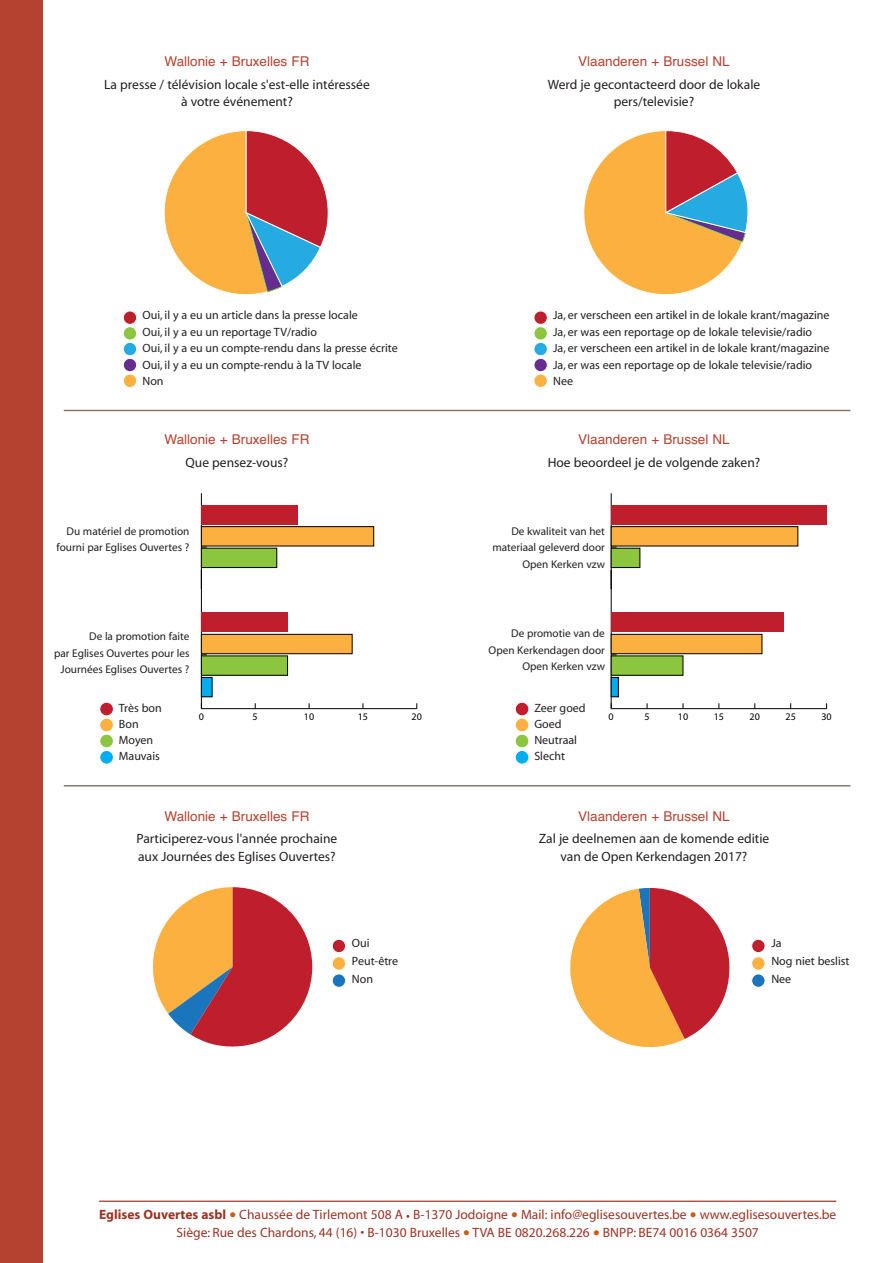
<style>
.page{position:relative;width:893px;height:1263px;background:#fff}
.page>*{position:absolute;margin:0;border:0;box-sizing:border-box;transform-origin:0 0}
.t1{font:13.5px/17.1px "Myriad";color:#231f20;text-align:center}
.t2{font:13.5px/18px "Myriad";color:#9b3324;text-align:center}
.t3{font:13.5px "Helvetica";color:#b54230}
.t4{font:12px/16.5px "Myriad";color:#231f20}
.t5{font:11.25px/16.5px "Myriad";color:#231f20;text-align:right}
.t6{font:10.05px "Myriad Pro";color:#000}
.s1{font-weight:700}
.s2{font-size:24px;color:#cb5b16}
</style>
<div class="page">
<div style="left:0;top:0;width:43px;height:1263px;background:#b54230"></div>
<hr style="left:64px;top:410px;width:786px;height:1px;background:#8a796e">
<hr style="left:64px;top:785px;width:786px;height:1px;background:#8a796e">
<div style="left:123px;top:342px;width:14px;height:14px;background:#25aae1;border-radius:50%"></div>
<div style="left:123px;top:342px;width:14px;height:14px;border:1px solid #fff;border-radius:50%"></div>
<div style="left:123px;top:327px;width:14px;height:13px;background:#8cc63f;border-radius:50%"></div>
<div style="left:123px;top:327px;width:14px;height:13px;border:1px solid #fff;border-radius:50%"></div>
<div style="left:123px;top:358px;width:14px;height:14px;background:#662d91;border-radius:50%"></div>
<div style="left:123px;top:358px;width:14px;height:14px;border:1px solid #fff;border-radius:50%"></div>
<div style="left:123px;top:374px;width:14px;height:13px;background:#fbb03f;border-radius:50%"></div>
<div style="left:123px;top:374px;width:14px;height:14px;border:1px solid #fff;border-radius:50%"></div>
<div style="left:123px;top:311px;width:14px;height:13px;background:#bf1e2d;border-radius:50%"></div>
<div style="left:123px;top:311px;width:14px;height:13px;border:1px solid #fff;border-radius:50%"></div>
<svg style="left:164px;top:130px;width:164px;height:165px"></svg>
<div style="left:332px;top:974px;width:14px;height:13px;background:#1b75bc;border-radius:50%"></div>
<div style="left:332px;top:974px;width:14px;height:13px;border:1px solid #fff;border-radius:50%"></div>
<div style="left:332px;top:957px;width:14px;height:13px;background:#fbb03f;border-radius:50%"></div>
<div style="left:332px;top:957px;width:14px;height:13px;border:1px solid #fff;border-radius:50%"></div>
<div style="left:332px;top:939px;width:14px;height:14px;background:#bf1e2d;border-radius:50%"></div>
<div style="left:332px;top:939px;width:14px;height:14px;border:1px solid #fff;border-radius:50%"></div>
<svg style="left:153px;top:887px;width:159px;height:159px"></svg>
<div style="left:752px;top:974px;width:13px;height:13px;background:#1b75bc;border-radius:50%"></div>
<div style="left:751px;top:974px;width:14px;height:13px;border:1px solid #fff;border-radius:50%"></div>
<div style="left:752px;top:957px;width:13px;height:13px;background:#fbb03f;border-radius:50%"></div>
<div style="left:751px;top:957px;width:14px;height:13px;border:1px solid #fff;border-radius:50%"></div>
<div style="left:752px;top:939px;width:13px;height:14px;background:#bf1e2d;border-radius:50%"></div>
<div style="left:751px;top:939px;width:14px;height:14px;border:1px solid #fff;border-radius:50%"></div>
<svg style="left:570px;top:888px;width:159px;height:160px"></svg>
<div style="left:534px;top:342px;width:13px;height:14px;background:#25aae1;border-radius:50%"></div>
<div style="left:534px;top:342px;width:13px;height:14px;border:1px solid #fff;border-radius:50%"></div>
<div style="left:534px;top:327px;width:13px;height:13px;background:#8cc63f;border-radius:50%"></div>
<div style="left:534px;top:327px;width:13px;height:13px;border:1px solid #fff;border-radius:50%"></div>
<div style="left:534px;top:358px;width:13px;height:14px;background:#662d91;border-radius:50%"></div>
<div style="left:534px;top:358px;width:13px;height:14px;border:1px solid #fff;border-radius:50%"></div>
<div style="left:534px;top:374px;width:13px;height:13px;background:#fbb03f;border-radius:50%"></div>
<div style="left:534px;top:374px;width:13px;height:14px;border:1px solid #fff;border-radius:50%"></div>
<div style="left:534px;top:311px;width:13px;height:13px;background:#bf1e2d;border-radius:50%"></div>
<div style="left:534px;top:311px;width:13px;height:13px;border:1px solid #fff;border-radius:50%"></div>
<svg style="left:583px;top:130px;width:165px;height:165px"></svg>
<hr style="left:201px;top:708px;width:216px;height:1px;background:#000">
<hr style="left:201px;top:493px;width:1px;height:216px;background:#000">
<div style="left:201px;top:677px;width:11px;height:20px;background:#00aeef"></div>
<div style="left:201px;top:677px;width:11px;height:20px;border:1px solid #000"></div>
<div style="left:201px;top:548px;width:76px;height:19px;background:#8cc63f"></div>
<div style="left:201px;top:548px;width:76px;height:20px;border:1px solid #000"></div>
<div style="left:201px;top:656px;width:87px;height:19px;background:#8cc63f"></div>
<div style="left:201px;top:527px;width:173px;height:19px;background:#fbb03f"></div>
<div style="left:201px;top:526px;width:173px;height:20px;border:1px solid #000"></div>
<div style="left:201px;top:634px;width:151px;height:20px;background:#fbb03f"></div>
<div style="left:201px;top:634px;width:151px;height:20px;border:1px solid #000"></div>
<div style="left:201px;top:505px;width:97px;height:19px;background:#bf1e2d"></div>
<div style="left:201px;top:613px;width:87px;height:19px;background:#bf1e2d"></div>
<div style="left:100px;top:734px;width:13px;height:14px;background:#8cc63f;border-radius:50%"></div>
<div style="left:100px;top:734px;width:14px;height:14px;border:1px solid #fff;border-radius:50%"></div>
<div style="left:100px;top:718px;width:13px;height:14px;background:#fbb03f;border-radius:50%"></div>
<div style="left:100px;top:718px;width:14px;height:14px;border:1px solid #fff;border-radius:50%"></div>
<div style="left:100px;top:750px;width:13px;height:14px;background:#00aeef;border-radius:50%"></div>
<div style="left:100px;top:750px;width:14px;height:14px;border:1px solid #fff;border-radius:50%"></div>
<div style="left:100px;top:702px;width:13px;height:14px;background:#bf1e2d;border-radius:50%"></div>
<div style="left:100px;top:702px;width:14px;height:14px;border:1px solid #fff;border-radius:50%"></div>
<hr style="left:611px;top:708px;width:216px;height:1px;background:#000">
<hr style="left:611px;top:493px;width:1px;height:216px;background:#000">
<svg style="left:611px;top:570px;width:1px;height:19px"></svg>
<div style="left:611px;top:677px;width:7px;height:20px;background:#00aeef"></div>
<div style="left:611px;top:548px;width:29px;height:19px;background:#8cc63f"></div>
<div style="left:611px;top:548px;width:29px;height:20px;border:1px solid #000"></div>
<div style="left:611px;top:656px;width:72px;height:19px;background:#8cc63f"></div>
<div style="left:611px;top:527px;width:187px;height:19px;background:#fbb03f"></div>
<div style="left:611px;top:526px;width:187px;height:20px;border:1px solid #000"></div>
<div style="left:611px;top:634px;width:151px;height:20px;background:#fbb03f"></div>
<div style="left:611px;top:634px;width:151px;height:20px;border:1px solid #000"></div>
<div style="left:611px;top:505px;width:216px;height:19px;background:#bf1e2d"></div>
<div style="left:611px;top:613px;width:172px;height:19px;background:#bf1e2d"></div>
<div style="left:515px;top:734px;width:14px;height:14px;background:#8cc63f;border-radius:50%"></div>
<div style="left:515px;top:734px;width:14px;height:14px;border:1px solid #fff;border-radius:50%"></div>
<div style="left:515px;top:718px;width:14px;height:14px;background:#fbb03f;border-radius:50%"></div>
<div style="left:515px;top:718px;width:14px;height:14px;border:1px solid #fff;border-radius:50%"></div>
<div style="left:515px;top:750px;width:14px;height:14px;background:#00aeef;border-radius:50%"></div>
<div style="left:515px;top:750px;width:14px;height:14px;border:1px solid #fff;border-radius:50%"></div>
<div style="left:515px;top:702px;width:14px;height:14px;background:#bf1e2d;border-radius:50%"></div>
<div style="left:515px;top:702px;width:14px;height:14px;border:1px solid #fff;border-radius:50%"></div>
<hr style="left:99px;top:1200px;width:737px;height:2px;background:#9b3324">
<p class="t3" style="left:164px;top:56px;width:147px">Wallonie + Bruxelles FR</p>
<p class="t1" style="left:104px;top:77px;width:267px">La presse / télévision locale s'est-elle intéressée à votre événement?</p>
<p class="t4" style="left:142px;top:308px;width:257px">Oui, il y a eu un article dans la presse locale<br>Oui, il y a eu un reportage TV/radio<br>Oui, il y a eu un compte-rendu dans la presse écrite Oui, il y a eu un compte-rendu à la TV locale<br>Non</p>
<p class="t3" style="left:164px;top:434px;width:147px">Wallonie + Bruxelles FR</p>
<p class="t1" style="left:186px;top:454px;width:104px">Que pensez-vous?</p>
<p class="t5" style="left:57px;top:523px;width:134px">Du matériel de promotion fourni par Eglises Ouvertes ?</p>
<p class="t3" style="left:578px;top:56px;width:153px">Vlaanderen + Brussel NL</p>
<p class="t1" style="left:548px;top:77px;width:214px">Werd je gecontacteerd door de lokale pers/televisie?</p>
<p class="t4" style="left:553px;top:308px;width:278px">Ja, er verscheen een artikel in de lokale krant/magazine Ja, er was een reportage op de lokale televisie/radio<br>Ja, er verscheen een artikel in de lokale krant/magazine Ja, er was een reportage op de lokale televisie/radio Nee</p>
<p class="t3" style="left:578px;top:434px;width:153px">Vlaanderen + Brussel NL</p>
<p class="t1" style="left:548px;top:454px;width:214px">Hoe beoordeel je de volgende zaken?</p>
<p class="t5" style="left:492px;top:523px;width:114px">De kwaliteit van het materiaal geleverd door<br>Open Kerken vzw</p>
<p class="t5" style="left:489px;top:626px;width:118px">De promotie van de<br>Open Kerkendagen door<br>Open Kerken vzw</p>
<p class="t4" style="left:534px;top:701px;width:53px">Zeer goed<br>Goed<br>Neutraal<br>Slecht</p>
<p class="t5" style="left:54px;top:629px;width:137px">De la promotion faite<br>par Eglises Ouvertes pour les<br>Journées Eglises Ouvertes ?</p>
<p class="t4" style="left:119px;top:701px;width:44px">Très bon<br>Bon<br>Moyen<br>Mauvais</p>
<p class="t6" style="left:609px;top:712px;width:7px">0</p>
<p class="t6" style="left:644px;top:712px;width:7px">5</p>
<p class="t6" style="left:678px;top:712px;width:12px">10</p>
<p class="t6" style="left:714px;top:712px;width:12px">15</p>
<p class="t6" style="left:750px;top:712px;width:12px">20</p>
<p class="t6" style="left:785px;top:712px;width:12px">25</p>
<p class="t6" style="left:821px;top:712px;width:12px">30</p>
<p class="t6" style="left:199px;top:712px;width:7px">0</p>
<p class="t6" style="left:253px;top:712px;width:7px">5</p>
<p class="t6" style="left:304px;top:712px;width:12px">10</p>
<p class="t6" style="left:358px;top:712px;width:12px">15</p>
<p class="t6" style="left:412px;top:712px;width:12px">20</p>
<p class="t3" style="left:164px;top:811px;width:147px">Wallonie + Bruxelles FR</p>
<p class="t1" style="left:137px;top:831px;width:202px;text-align:left">Participerez-vous l'année prochaine aux Journées des Eglises Ouvertes?</p>
<p class="t3" style="left:578px;top:811px;width:153px">Vlaanderen + Brussel NL</p>
<p class="t1" style="left:539px;top:831px;width:232px">Zal je deelnemen aan de komende editie van de Open Kerkendagen 2017?</p>
<p class="t4" style="left:352px;top:935px;width:48px;line-height:17.9px">Oui<br>Peut-être<br>Non</p>
<p class="t4" style="left:771px;top:935px;width:80px;line-height:17.9px">Ja<br>Nog niet beslist<br>Nee</p>
<p class="t2" style="left:99px;top:1207px;width:739px"><span class="s1">Eglises Ouvertes asbl</span> <span class="s2">•</span> Chaussée de Tirlemont 508 A • B-1370 Jodoigne <span class="s2">•</span> Mail: info@eglisesouvertes.be <span class="s2">•</span> www.eglisesouvertes.be<br>Siège: Rue des Chardons, 44 (16) • B-1030 Bruxelles <span class="s2">•</span> TVA BE 0820.268.226 <span class="s2">•</span> BNPP: BE74 0016 0364 3507</p>
</div>
